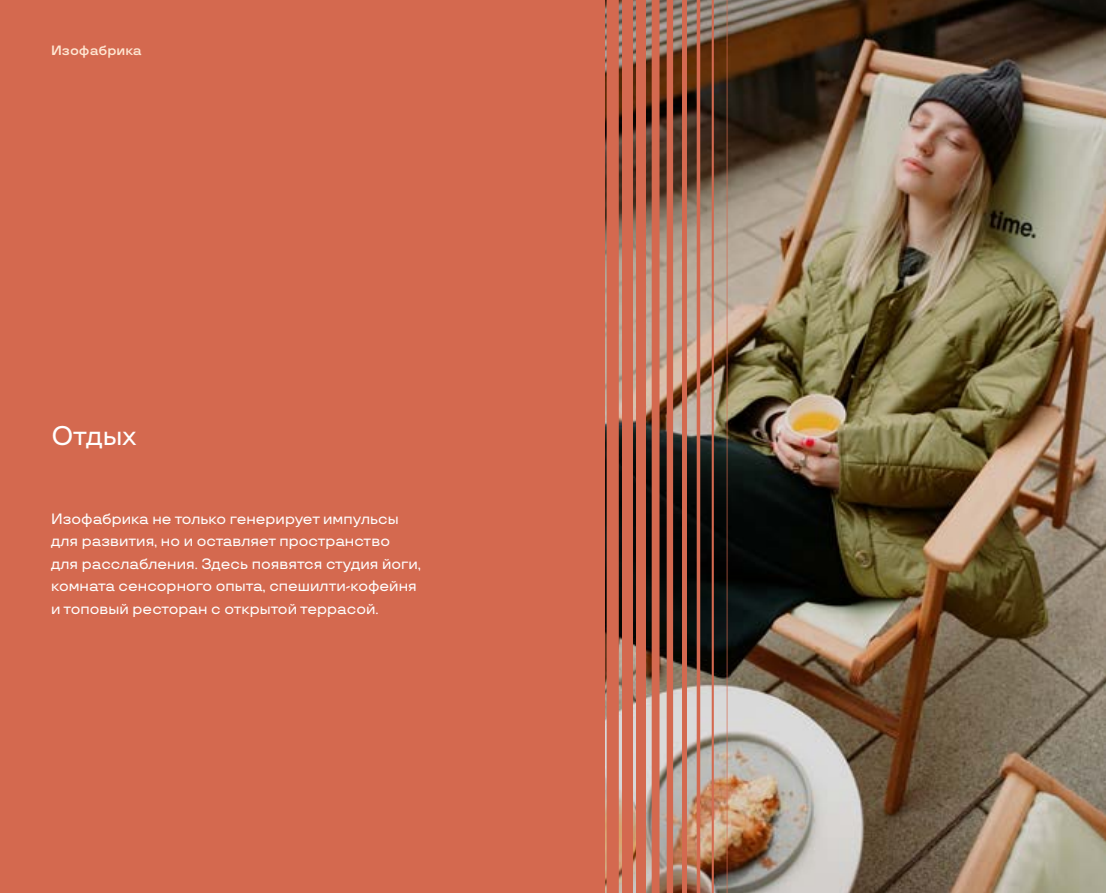
<style>
.page{position:relative;width:1106px;height:893px;background:#fff}
.page>*{position:absolute;margin:0;border:0;box-sizing:border-box;transform-origin:0 0}
.t1{font:500 27px "TT Travels";letter-spacing:-.01em;color:#fff}
.t2{font:500 15px/22.5px "TT Travels";color:#fff}
.t3{font:600 13.5px "TT Travels";color:#ffe8d4}
</style>
<div class="page">
<div style="left:0;top:0;width:557px;height:893px;background:#d4694f"></div>
<img style="left:605px;top:0;width:501px;height:893px">
<div style="left:591px;top:0;width:14px;height:893px;background:#d4694f"></div>
<div style="left:606px;top:0;width:13px;height:893px;background:#d4694f"></div>
<div style="left:621px;top:0;width:11px;height:893px;background:#d4694f"></div>
<div style="left:636px;top:0;width:10px;height:893px;background:#d4694f"></div>
<div style="left:651px;top:0;width:8px;height:893px;background:#d4694f"></div>
<div style="left:666px;top:0;width:7px;height:893px;background:#d4694f"></div>
<div style="left:681px;top:0;width:5px;height:893px;background:#d4694f"></div>
<svg style="left:696px;top:0;width:4px;height:893px;fill:#d4694f"></svg>
<hr style="left:711px;top:0;width:3px;height:893px;background:#d4694f">
<hr style="left:726px;top:0;width:1px;height:893px;background:#d4694f">
<div style="left:553px;top:0;width:45px;height:893px;background:#d4694f"></div>
<p class="t3" style="left:51px;top:42px;width:92px">Изофабрика</p>
<h1 class="t1" style="left:51px;top:419px;width:87px">Отдых</h1>
<p class="t2" style="left:51px;top:507px;width:371px">Изофабрика не только генерирует импульсы для развития, но и оставляет пространство для расслабления. Здесь появятся студия йоги, комната сенсорного опыта, спешилти-кофейня и топовый ресторан с открытой террасой.</p>
</div>
